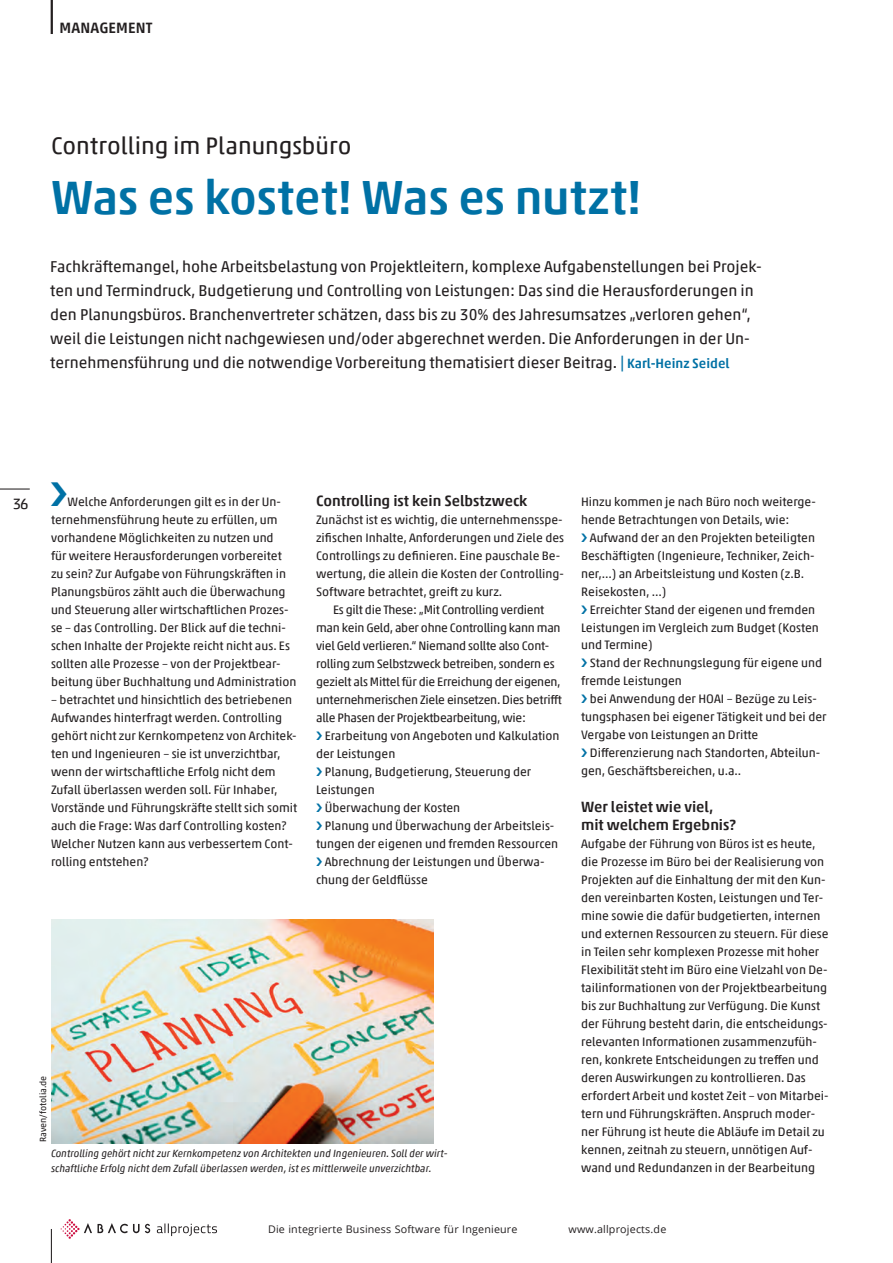
<style>
.page{position:relative;width:893px;height:1263px;background:#fff}
.page>*{position:absolute;margin:0;border:0;box-sizing:border-box;transform-origin:0 0}
.t1{font:500 48px "Akko Pro";color:#0071a5}
.t2{font:24px "Akko Pro";color:#231f20}
.t3{font:15.75px/24px "Akko Pro";color:#231f20}
.t4{font:500 15px/18px "Akko Pro";color:#231f20}
.t5{font:15px "Akko Pro";color:#231f20}
.t6{font:12.3px/18px "Akko Pro";color:#231f20}
.t7{font:12.3px "Akko Pro";letter-spacing:-.02em;color:#231f20}
.t8{font:italic 10.5px/15px "Akko Pro";color:#231f20}
.t9{font:10.5px "Open Sans";letter-spacing:.015em;color:#231f20}
.t10{font:9px "Akko Pro";color:#231f20}
.s1{font-weight:500;color:#0071a5}
.s2{font-weight:500;font-size:13.5px;color:#0071a5}
</style>
<div class="page">
<hr style="left:51px;top:0;width:2px;height:34px;background:#231f20">
<hr style="left:0;top:488px;width:30px;height:2px;background:#231f20">
<hr style="left:51px;top:1229px;width:1px;height:34px;background:#231f20">
<svg style="left:157px;top:1223px;width:60px;height:13px"></svg>
<svg style="left:98px;top:1223px;width:52px;height:10px"></svg>
<svg style="left:60px;top:1219px;width:32px;height:20px"></svg>
<img style="left:51px;top:920px;width:383px;height:224px">
<hr style="left:892px;top:623px;width:1px;height:640px;background:#6f9db2">
<svg style="left:892px;top:623px;width:1px;height:504px"></svg>
<p class="t4" style="left:60px;top:18px;width:94px">management</p>
<h2 class="t2" style="left:51px;top:131px;width:302px">Controlling im Planungsbüro</h2>
<h1 class="t1" style="left:51px;top:168px;width:592px">Was es kostet! Was es nutzt!</h1>
<p class="t3" style="left:50px;top:254px;width:713px">Fachkräftemangel, hohe Arbeitsbelastung von Projektleitern, komplexe Aufgabenstellungen bei Projek&shy;ten und Termindruck, Budgetierung und Controlling von Leistungen: Das sind die Herausforderungen in den Planungsbüros. Branchenvertreter schätzen, dass bis zu 30% des Jahresumsatzes „verloren gehen“, weil die Leistungen nicht nachgewiesen und/oder abgerechnet werden. Die Anforderungen in der Un&shy;ternehmensführung und die notwendige Vorbereitung thematisiert dieser Beitrag. <span class="s1">|</span> <span class="s2">Karl-Heinz Seidel</span></p>
<p class="t5" style="left:13px;top:494px;width:17px">36</p>
<p class="t6" style="left:51px;top:492px;width:247px;text-indent:17px">Welche Anforderungen gilt es in der Un&shy;ternehmensführung heute zu erfüllen, um vorhandene Möglichkeiten zu nutzen und<br>für weitere Herausforderungen vorbereitet zu sein? Zur Aufgabe von Führungskräften in Planungsbüros zählt auch die Überwachung und Steuerung aller wirtschaftlichen Prozes&shy;se – das Controlling. Der Blick auf die techni&shy;schen Inhalte der Projekte reicht nicht aus. Es sollten alle Prozesse – von der Projektbear&shy;beitung über Buchhaltung und Administration</p>
<p class="t6" style="left:51px;top:690px;width:248px">– betrachtet und hinsichtlich des betriebenen Aufwandes hinterfragt werden. Controlling gehört nicht zur Kernkompetenz von Architek&shy;ten und Ingenieuren – sie ist unverzichtbar, wenn der wirtschaftliche Erfolg nicht dem Zufall überlassen werden soll. Für Inhaber, Vorstände und Führungskräfte stellt sich somit auch die Frage: Was darf Controlling kosten?<br>Welcher Nutzen kann aus verbessertem Cont&shy;rolling entstehen?</p>
<p class="t4" style="left:316px;top:491px;width:213px">Controlling ist kein Selbstzweck</p>
<p class="t6" style="left:316px;top:510px;width:248px">Zunächst ist es wichtig, die unternehmensspe-</p>
<p class="t6" style="left:316px;top:528px;width:249px">zifischen Inhalte, Anforderungen und Ziele des</p>
<p class="t6" style="left:316px;top:546px;width:246px">Controllings zu definieren. Eine pauschale Be-</p>
<p class="t6" style="left:316px;top:564px;width:249px">wertung, die allein die Kosten der Controlling-</p>
<p class="t6" style="left:316px;top:582px;width:188px">Software betrachtet, greift zu kurz.</p>
<p class="t7" style="left:333px;top:602px;width:213px">Es gilt die These: „Mit Controlling verdient</p>
<p class="t7" style="left:316px;top:620px;width:246px">man kein Geld, aber ohne Controlling kann man</p>
<p class="t7" style="left:316px;top:638px;width:235px">viel Geld verlieren.“ Niemand sollte also Cont-</p>
<p class="t7" style="left:316px;top:656px;width:240px">rolling zum Selbstzweck betreiben, sondern es</p>
<p class="t7" style="left:316px;top:674px;width:246px">gezielt als Mittel für die Erreichung der eigenen,</p>
<p class="t7" style="left:316px;top:692px;width:247px">unternehmerischen Ziele einsetzen. Dies betrifft</p>
<p class="t7" style="left:316px;top:710px;width:211px">alle Phasen der Projektbearbeitung, wie:</p>
<p class="t6" style="left:325px;top:726px;width:236px">Erarbeitung von Angeboten und Kalkulation</p>
<p class="t6" style="left:316px;top:744px;width:81px">der Leistungen</p>
<p class="t6" style="left:325px;top:762px;width:208px">Planung, Budgetierung, Steuerung der</p>
<p class="t6" style="left:316px;top:780px;width:60px">Leistungen</p>
<p class="t6" style="left:325px;top:798px;width:137px">Überwachung der Kosten</p>
<p class="t6" style="left:325px;top:816px;width:231px">Planung und Überwachung der Arbeitsleis-</p>
<p class="t6" style="left:316px;top:834px;width:244px">tungen der eigenen und fremden Ressourcen</p>
<p class="t6" style="left:325px;top:852px;width:221px">Abrechnung der Leistungen und Überwa-</p>
<p class="t6" style="left:316px;top:870px;width:113px">chung der Geldflüsse</p>
<p class="t10" style="left:37px;top:1142px;width:68px;rotate:-90deg">Raven/fotolia.de</p>
<p class="t8" style="left:51px;top:1146px;width:398px">Controlling gehört nicht zur Kernkompetenz von Architekten und Ingenieuren. Soll der wirt&shy;schaftliche Erfolg nicht dem Zufall überlassen werden, ist es mittlerweile unverzichtbar.</p>
<p class="t6" style="left:581px;top:492px;width:236px">Hinzu kommen je nach Büro noch weiterge&shy;hende Betrachtungen von Details, wie:</p>
<p class="t6" style="left:581px;top:528px;width:235px;text-indent:9px">Aufwand der an den Projekten beteiligten Beschäftigten (Ingenieure, Techniker, Zeich&shy;ner,…) an Arbeitsleistung und Kosten (z.B.<br>Reisekosten, …)</p>
<p class="t6" style="left:581px;top:600px;width:239px;text-indent:9px">Erreichter Stand der eigenen und fremden<br>Leistungen im Vergleich zum Budget (Kosten und Termine)</p>
<p class="t6" style="left:581px;top:654px;width:242px;text-indent:9px">Stand der Rechnungslegung für eigene und fremde Leistungen</p>
<p class="t6" style="left:581px;top:690px;width:247px;text-indent:9px">bei Anwendung der HOAI – Bezüge zu Leis&shy;tungsphasen bei eigener Tätigkeit und bei der<br>Vergabe von Leistungen an Dritte</p>
<p class="t6" style="left:581px;top:744px;width:241px;text-indent:9px">Differenzierung nach Standorten, Abteilun&shy;gen, Geschäftsbereichen, u.a..</p>
<p class="t4" style="left:581px;top:797px;width:156px">Wer leistet wie viel, mit welchem Ergebnis?</p>
<p class="t6" style="left:581px;top:834px;width:249px">Aufgabe der Führung von Büros ist es heute, die Prozesse im Büro bei der Realisierung von Projekten auf die Einhaltung der mit den Kun&shy;den vereinbarten Kosten, Leistungen und Ter&shy;mine sowie die dafür budgetierten, internen und externen Ressourcen zu steuern. Für diese in Teilen sehr komplexen Prozesse mit hoher Flexibilität steht im Büro eine Vielzahl von De&shy;tailinformationen von der Projektbearbeitung bis zur Buchhaltung zur Verfügung. Die Kunst der Führung besteht darin, die entscheidungs&shy;relevanten Informationen zusammenzufüh&shy;ren, konkrete Entscheidungen zu treffen und deren Auswirkungen zu kontrollieren. Das erfordert Arbeit und kostet Zeit – von Mitarbei&shy;tern und Führungskräften. Anspruch moder&shy;ner Führung ist heute die Abläufe im Detail zu kennen, zeitnah zu steuern, unnötigen Auf&shy;wand und Redundanzen in der Bearbeitung</p>
<p class="t9" style="left:268px;top:1222px;width:251px">Die integrierte Business Software für Ingenieure</p>
<p class="t9" style="left:568px;top:1222px;width:99px">www.allprojects.de</p>
</div>
